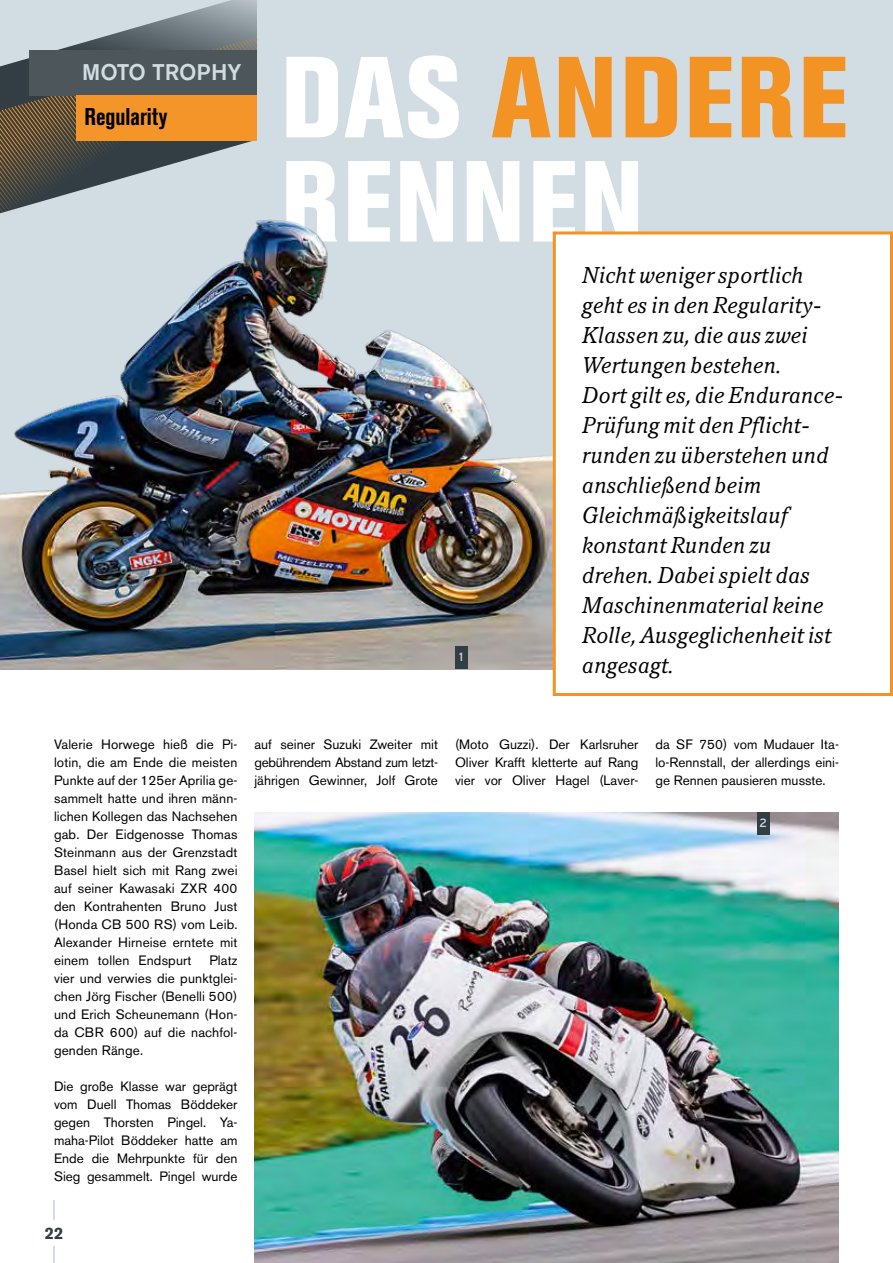
<style>
.page{position:relative;width:893px;height:1263px;background:#fff}
.page>*{position:absolute;margin:0;border:0;box-sizing:border-box;transform-origin:0 0}
.t1{font:800 condensed 114px/104.1px "Akzidenz Grotesk BE";letter-spacing:.02em;color:#fff}
.t2{font:700 condensed 24px "Akzidenz Grotesk BE";color:#000}
.t3{font:italic 22.5px/30px "Pacella SB";letter-spacing:.02em;color:#000}
.t4{font:500 22.5px "Akzidenz Grotesk BE";color:#d2dce3}
.t5{font:700 16.5px "Akzidenz Grotesk BE";color:#323e44}
.t6{font:13.5px/18px "Akzidenz Grotesk BE";color:#000;text-align:justify}
.t7{font:12px "Interstate";color:#d2dce3}
.s1{color:#f39323}
</style>
<div class="page">
<svg style="left:53px;top:1247px;width:2px;height:16px"></svg>
<hr style="left:53px;top:1200px;width:2px;height:20px;background:#d2dce3">
<div style="left:0;top:0;width:893px;height:669px;background:#d2dce3"></div>
<svg style="left:106px;top:0;width:151px;height:36px"></svg>
<svg style="left:0;top:36px;width:257px;height:97px"></svg>
<div style="left:29px;top:51px;width:228px;height:45px;background:#4d565b"></div>
<div style="left:77px;top:95px;width:180px;height:46px;background:#f49529"></div>
<img style="left:0;top:133px;width:553px;height:536px">
<img style="left:254px;top:812px;width:585px;height:451px">
<div style="left:455px;top:646px;width:13px;height:23px;background:#323e44"></div>
<div style="left:757px;top:812px;width:13px;height:23px;background:#323e44"></div>
<div style="left:554px;top:233px;width:337px;height:461px;background:#fff"></div>
<div style="left:553px;top:231px;width:340px;height:465px;border:3px solid #f39323"></div>
<h3 class="t4" style="left:82px;top:58px;width:161px">MOTO TROPHY</h3>
<h2 class="t2" style="left:84px;top:103px;width:84px">Regularity</h2>
<h1 class="t1" style="left:281px;top:47px;width:568px">DAS <span class="s1">ANDERE<br></span>RENNEN</h1>
<p class="t7" style="left:459px;top:650px;width:6px">1</p>
<p class="t3" style="left:582px;top:261px;width:262px">Nicht weniger sportlich geht es in den Regularity-<br>Klassen zu, die aus zwei<br>Wertungen bestehen.<br>Dort gilt es, die Endurance-<br>Prüfung mit den Pflicht&shy;runden zu überstehen und anschließend beim<br>Gleichmäßigkeitslauf konstant Runden zu drehen. Dabei spielt das<br>Maschinenmaterial keine<br>Rolle, Ausgeglichenheit ist angesagt.</p>
<p class="t6" style="left:54px;top:735px;width:185px">Valerie Horwege hieß die Pi&shy;lotin, die am Ende die meisten Punkte auf der 125er Aprilia ge&shy;sammelt hatte und ihren männ&shy;lichen Kollegen das Nachsehen gab. Der Eidgenosse Thomas Steinmann aus der Grenzstadt Basel hielt sich mit Rang zwei auf seiner Kawasaki ZXR 400 den Kontrahenten Bruno Just (Honda CB 500 RS) vom Leib.<br>Alexander Hirneise erntete mit einem tollen Endspurt</p>
<p class="t6" style="left:54px;top:951px;width:185px;text-indent:155px">Platz vier und verwies die punktglei&shy;chen Jörg Fischer (Benelli 500) und Erich Scheunemann (Hon&shy;da CBR 600) auf die nachfol&shy;genden Ränge.</p>
<p class="t6" style="left:54px;top:1077px;width:185px">Die große Klasse war geprägt vom Duell Thomas Böddeker gegen Thorsten Pingel. Ya&shy;maha-Pilot Böddeker hatte am Ende die Mehrpunkte für den Sieg gesammelt. Pingel wurde</p>
<p class="t6" style="left:254px;top:735px;width:185px">auf seiner Suzuki Zweiter mit gebührendem Abstand zum letzt&shy;jährigen Gewinner, Jolf Grote</p>
<p class="t6" style="left:455px;top:735px;width:185px">(Moto Guzzi). Der Karlsruher Oliver Krafft kletterte auf Rang vier vor Oliver Hagel (Laver-</p>
<p class="t6" style="left:655px;top:735px;width:185px">da SF 750) vom Mudauer Ita&shy;lo-Rennstall, der allerdings eini&shy;ge Rennen pausieren musste.</p>
<p class="t7" style="left:759px;top:816px;width:22px">2 2</p>
<p class="t5" style="left:45px;top:1224px;width:20px">22</p>
</div>
